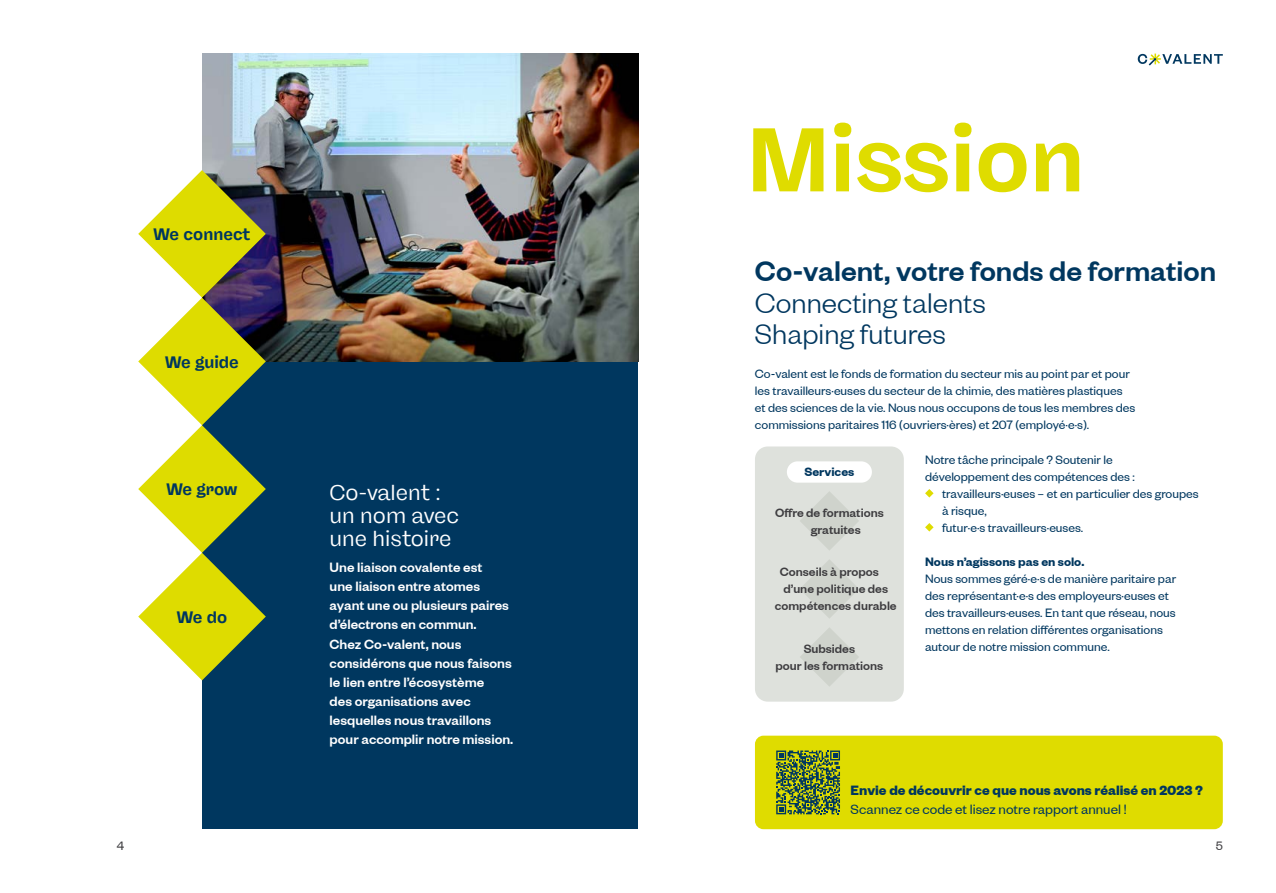
<style>
.page{position:relative;width:1276px;height:893px;background:#fff}
.page>*{position:absolute;margin:0;border:0;box-sizing:border-box;transform-origin:0 0}
.t1{font:700 90px "Covalent Geist";color:#dfdc00}
.t2{font:500 31.5px "Covalent Grotesk";color:#00375f}
.t3{font:300 31.5px/32px "Covalent Grotesk";color:#00375f}
.t4{font:21.6px/23.4px "Covalent Geist";color:#fff}
.t5{font:700 16.5px "Covalent Geist";color:#00375f}
.t6{font:500 15px/19.2px "Covalent Grotesk";color:#fff}
.t7{font:700 15px "Covalent Grotesk";color:#00375f}
.t8{font:15px "Co valent Grotesk Regular";color:#00375f}
.t9{font:13.5px/17px "Co valent Grotesk Regular";color:#00375f}
.t10{font:500 13.5px/17px "Covalent Grotesk";color:#3e3d40}
.t11{font:13.5px "Co valent Grotesk Semibold";color:#00375f}
.t12{font:13.5px "Co valent Grotesk Regular";color:#3e3d40}
</style>
<div class="page">
<div style="left:202px;top:54px;width:436px;height:775px;background:#00375f"></div>
<img style="left:202px;top:54px;width:436px;height:307px">
<svg style="left:1137px;top:54px;width:85px;height:12px"></svg>
<svg style="left:925px;top:489px;width:8px;height:8px"></svg>
<svg style="left:925px;top:523px;width:8px;height:8px"></svg>
<svg style="left:138px;top:170px;width:128px;height:510px"></svg>
<div style="left:755px;top:446px;width:149px;height:256px;background:#dee1dc;border-radius:13px"></div>
<div style="left:787px;top:461px;width:85px;height:22px;background:#fff;border-radius:11px"></div>
<div style="left:755px;top:736px;width:467px;height:93px;background:#dfdc00;border-radius:9px"></div>
<svg style="left:800px;top:492px;width:59px;height:58px"></svg>
<svg style="left:800px;top:560px;width:59px;height:58px"></svg>
<svg style="left:800px;top:628px;width:59px;height:58px"></svg>
<svg style="left:776px;top:750px;width:64px;height:64px"></svg>
<p class="t5" style="left:154px;top:224px;width:98px">We connect</p>
<p class="t5" style="left:165px;top:352px;width:75px">We guide</p>
<p class="t5" style="left:166px;top:479px;width:73px">We grow</p>
<p class="t5" style="left:177px;top:607px;width:52px">We do</p>
<h3 class="t4" style="left:330px;top:481px;width:131px">Co-valent : un nom avec une histoire</h3>
<p class="t6" style="left:330px;top:557px;width:185px">Une liaison covalente est<br>une liaison entre atomes ayant une ou plusieurs paires d’électrons en commun.<br>Chez Co-valent, nous considérons que nous faisons le lien entre l’écosystème<br>des organisations avec lesquelles nous travaillons pour accomplir notre mission.</p>
<h1 class="t1" style="left:746px;top:103px;width:340px">Mission</h1>
<h2 class="t2" style="left:755px;top:251px;width:462px">Co-valent, votre fonds de formation</h2>
<h2 class="t3" style="left:755px;top:285px;width:232px">Connecting talents<br>Shaping futures</h2>
<p class="t9" style="left:755px;top:365px;width:382px">Co-valent est le fonds de formation du secteur mis au point par et pour les travailleurs·euses du secteur de la chimie, des matières plastiques et des sciences de la vie. Nous nous occupons de tous les membres des commissions paritaires 116 (ouvriers·ères) et 207 (employé·e·s).</p>
<p class="t9" style="left:925px;top:450px;width:189px">Notre tâche principale ? Soutenir le</p>
<p class="t9" style="left:925px;top:467px;width:211px">développement des compétences des :</p>
<p class="t9" style="left:942px;top:484px;width:258px">travailleurs·euses – et en particulier des groupes</p>
<p class="t9" style="left:942px;top:501px;width:46px">à risque,</p>
<p class="t9" style="left:942px;top:518px;width:143px">futur·e·s travailleurs·euses.</p>
<p class="t11" style="left:925px;top:553px;width:161px">Nous n’agissons pas en solo.</p>
<p class="t9" style="left:925px;top:569px;width:252px">Nous sommes géré·e·s de manière paritaire par des représentant·e·s des employeurs·euses et des travailleurs·euses. En tant que réseau, nous mettons en relation différentes organisations autour de notre mission commune.</p>
<p class="t11" style="left:804px;top:463px;width:52px">Services</p>
<p class="t10" style="left:811px;top:503px;width:74px;text-indent:-36px">Offre de formations gratuites</p>
<p class="t10" style="left:780px;top:563px;width:100px">Conseils à propos</p>
<p class="t10" style="left:783px;top:580px;width:106px">d’une politique des</p>
<p class="t10" style="left:775px;top:597px;width:123px">compétences durable</p>
<p class="t10" style="left:775px;top:639px;width:109px;text-align:center">Subsides<br>pour les formations</p>
<p class="t7" style="left:850px;top:781px;width:354px">Envie de découvrir ce que nous avons réalisé en 2023 ?</p>
<p class="t8" style="left:850px;top:800px;width:277px">Scannez ce code et lisez notre rapport annuel !</p>
<p class="t12" style="left:117px;top:838px;width:9px">4</p>
<p class="t12" style="left:1215px;top:838px;width:9px">5</p>
</div>
